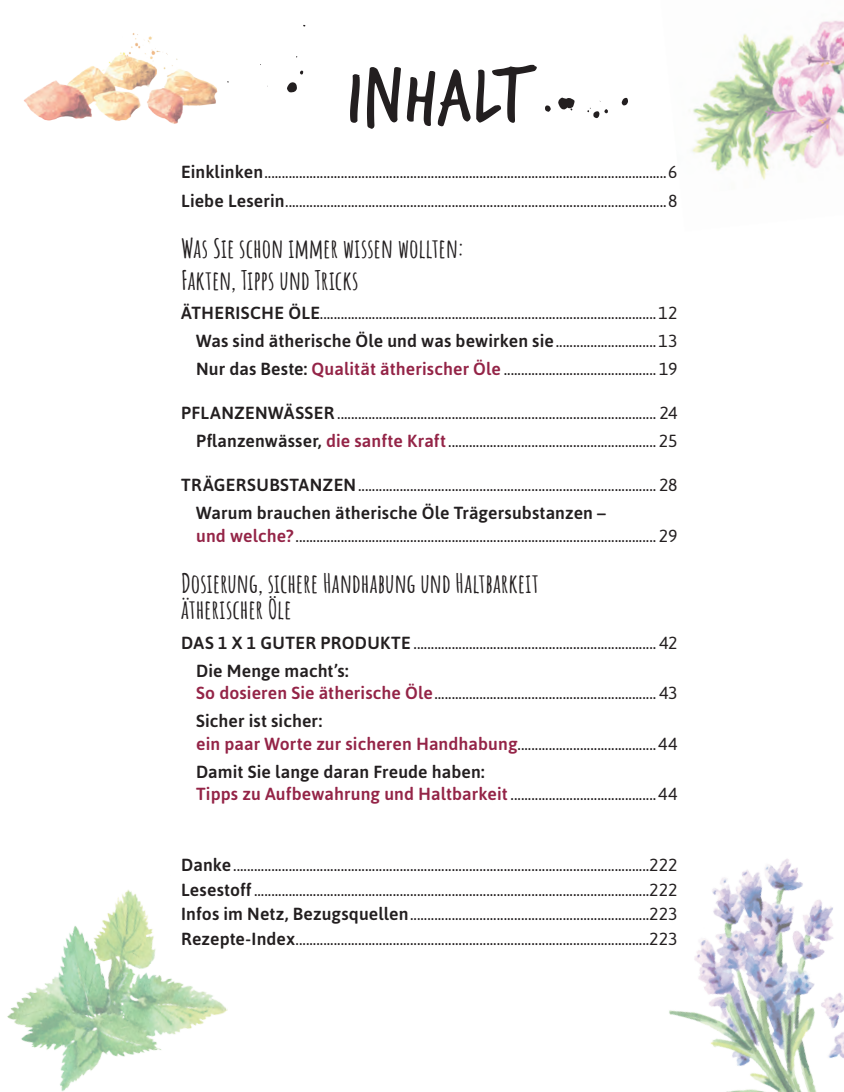
<style>
.page{position:relative;width:844px;height:1092px;background:#fff}
.page>*{position:absolute;margin:0;border:0;box-sizing:border-box;transform-origin:0 0}
.t1{font:82.95px "Verveine";color:#231f20}
.t2{font:700 26.25px/31.5px "Amatic SC";letter-spacing:-.005em;color:#231f20}
.t3{font:17.5px/27.7px "Asap";letter-spacing:.01em;color:#231f20}
.s1{font-weight:500}
.s2{font-weight:500;color:#942447}
</style>
<div class="page">
<img style="left:692px;top:20px;width:151px;height:160px">
<img style="left:669px;top:859px;width:174px;height:232px">
<svg style="left:260px;top:25px;width:45px;height:68px"></svg>
<svg style="left:545px;top:98px;width:83px;height:20px"></svg>
<img style="left:23px;top:33px;width:206px;height:91px">
<img style="left:7px;top:890px;width:221px;height:201px">
<h1 class="t1" style="left:346px;top:38px;width:192px">INHALT</h1>
<p class="t3" style="left:181px;top:156px;width:498px;line-height:29.4px"><span class="s1">Einklinken</span>.....................................................................................................................6<br><span class="s1">Liebe Leserin</span>...............................................................................................................8</p>
<h2 class="t2" style="left:181px;top:231px;width:285px">Was Sie schon immer wissen wollten:<br>Fakten, Tipps und Tricks</h2>
<p class="t3" style="left:196px;top:299px;width:483px;text-align:justify;text-indent:-15px"><span class="s1">ÄTHERISCHE ÖLE</span>................................................................................................. 12<br><span class="s1">Was sind ätherische Öle und was bewirken sie</span>..............................13<br><span class="s1">Nur das Beste:</span> <span class="s2">Qualität ätherischer Öle</span>............................................. 19</p>
<p class="t3" style="left:181px;top:398px;width:497px;text-align:right"><span class="s1">PFLANZENWÄSSER</span>............................................................................................. 24<br><span class="s1">Pflanzenwässer,</span> <span class="s2">die sanfte Kraft</span>............................................................. 25</p>
<p class="t3" style="left:196px;top:470px;width:483px;text-indent:-15px"><span class="s1">TRÄGERSUBSTANZEN</span>....................................................................................... 28<br><span class="s1">Warum brauchen ätherische Öle Trägersubstanzen –</span></p>
<p class="t3" style="left:196px;top:521px;width:483px"><span class="s2">und welche?</span>......................................................................................................... 29</p>
<h2 class="t2" style="left:181px;top:568px;width:359px;line-height:26.2px">Dosierung, sichere Handhabung und Haltbarkeit ätherischer Öle</h2>
<p class="t3" style="left:196px;top:628px;width:483px;text-indent:-15px"><span class="s1">DAS 1 X 1 GUTER PRODUKTE</span>....................................................................... 42<br><span class="s1">Die Menge macht’s:</span></p>
<p class="t3" style="left:196px;top:678px;width:483px"><span class="s2">So dosieren Sie ätherische Öle</span>................................................................. 43<br><span class="s1">Sicher ist sicher:</span></p>
<p class="t3" style="left:196px;top:729px;width:483px"><span class="s2">ein paar Worte zur sicheren Handhabung</span>.........................................44<br><span class="s1">Damit Sie lange daran Freude haben:</span></p>
<p class="t3" style="left:196px;top:779px;width:483px"><span class="s2">Tipps zu Aufbewahrung und Haltbarkeit</span>...........................................44</p>
<p class="t3" style="left:181px;top:851px;width:498px;line-height:24.5px;text-align:justify"><span class="s1">Danke</span>.........................................................................................................................222<br><span class="s1">Lesestoff</span>...................................................................................................................222<br><span class="s1">Infos im Netz, Bezugsquellen</span>......................................................................223<br><span class="s1">Rezepte-Index</span>.......................................................................................................223</p>
</div>
